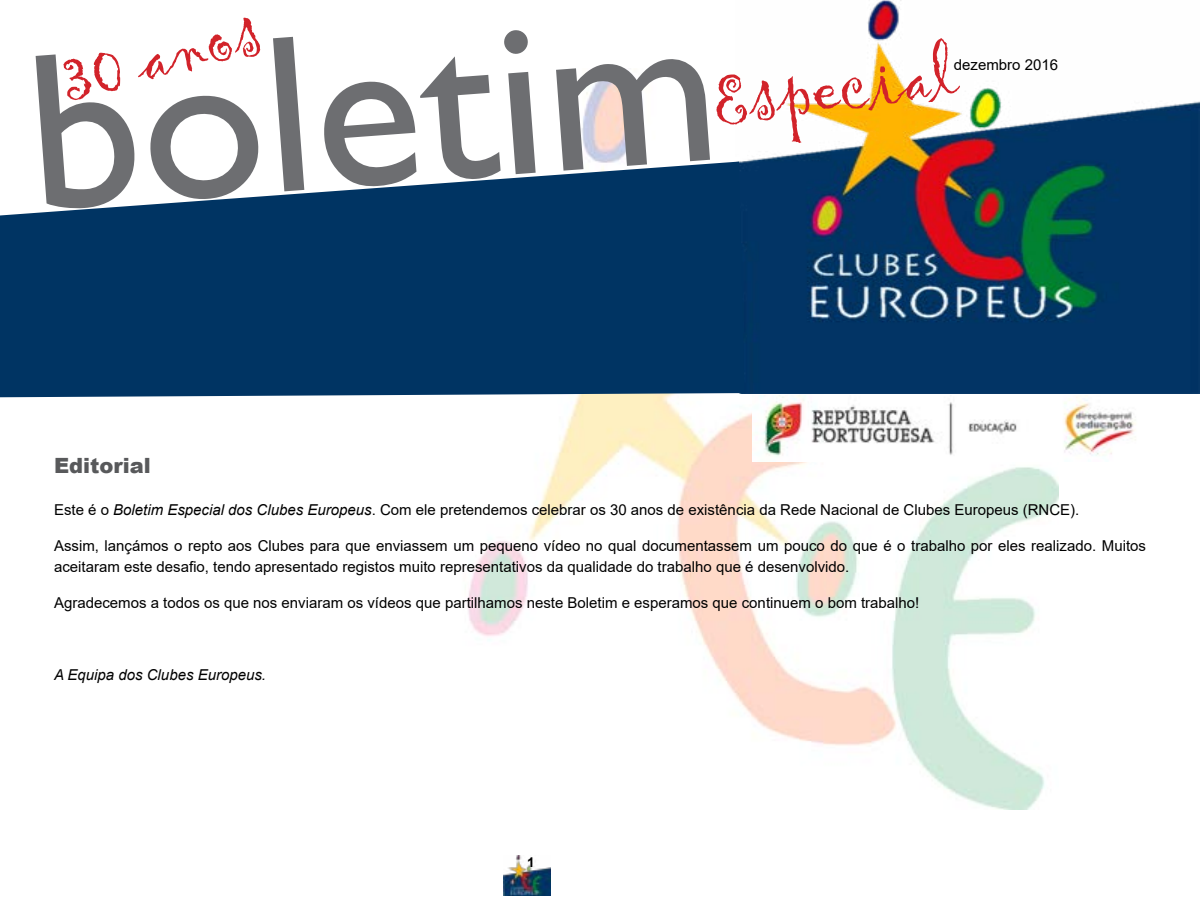
<style>
.page{position:relative;width:1200px;height:900px;background:#fff}
.page>*{position:absolute;margin:0;border:0;box-sizing:border-box;transform-origin:0 0}
.t1{font:225px "Gill Sans";color:#6d6e71}
.t2{font:72px "Gigi";color:#d2232a}
.t3{font:900 21px "Arial";color:#58595b}
.t4{font:15px/21px "Arial";color:#000}
.t5{font:italic 15px "Arial";color:#000}
.t6{font:700 13.5px "Arial";color:#000}
.s1{font-style:italic}
</style>
<div class="page">
<img style="left:504px;top:856px;width:47px;height:39px">
<img style="left:468px;top:69px;width:591px;height:741px">
<img style="left:735px;top:0;width:465px;height:393px">
<svg style="left:0;top:162px;width:745px;height:235px;fill:#003463"></svg>
<img style="left:752px;top:396px;width:384px;height:65px">
<h2 class="t2" style="left:51px;top:34px;width:204px;rotate:-14deg">30 anos</h2>
<h1 class="t1" style="left:19px;top:3px;width:693px;rotate:-4deg">boletim</h1>
<h2 class="t2" style="left:708px;top:56px;width:246px;rotate:-7deg">Especial</h2>
<p class="t4" style="left:954px;top:54px;width:106px">dezembro 2016</p>
<h3 class="t3" style="left:54px;top:450px;width:98px">Editorial</h3>
<p class="t4" style="left:54px;top:499px;width:1027px">Este é o <span class="s1">Boletim Especial dos Clubes Europeus</span>. Com ele pretendemos celebrar os 30 anos de existência da Rede Nacional de Clubes Europeus (RNCE).</p>
<p class="t4" style="left:54px;top:535px;width:1094px">Assim, lançámos o repto aos Clubes para que enviassem um pequeno vídeo no qual documentassem um pouco do que é o trabalho por eles realizado. Muitos aceitaram este desafio, tendo apresentado registos muito representativos da qualidade do trabalho que é desenvolvido.</p>
<p class="t4" style="left:54px;top:592px;width:867px">Agradecemos a todos os que nos enviaram os vídeos que partilhamos neste Boletim e esperamos que continuem o bom trabalho!</p>
<p class="t5" style="left:54px;top:665px;width:214px">A Equipa dos Clubes Europeus.</p>
<p class="t6" style="left:527px;top:853px;width:9px">1</p>
</div>
